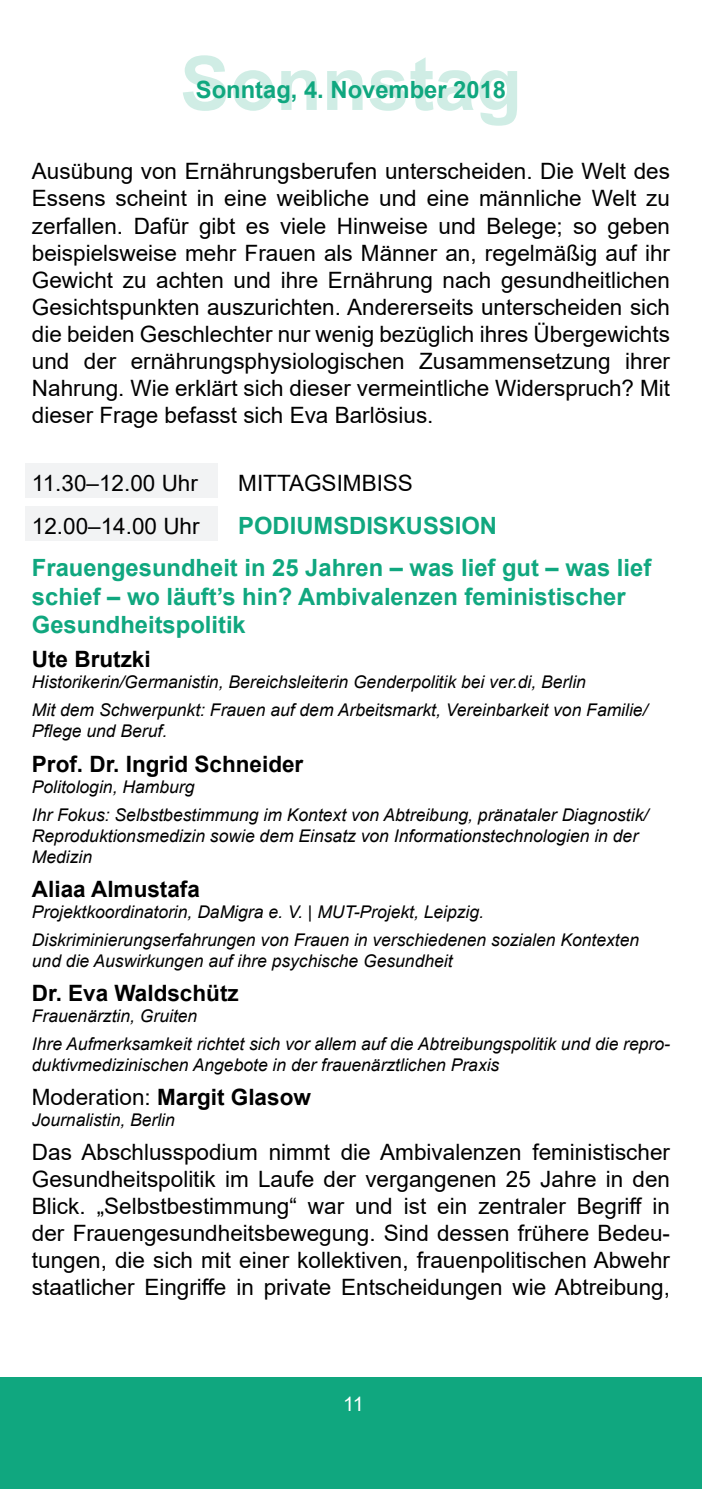
<style>
.page{position:relative;width:702px;height:1489px;background:#fff}
.page>*{position:absolute;margin:0;border:0;box-sizing:border-box;transform-origin:0 0}
.t1{font:700 75px "Arial";color:#10a77f}
.t2{font:700 23.75px/42.8px "Arial";color:#10a77f}
.t3{font:22.5px/27px "Arial";color:#000;text-align:justify}
.t4{font:700 22.5px "Arial";color:#000}
.t5{font:20px "Arial";color:#fff}
.t6{font:italic 17.5px/28px "Arial";color:#000}
.s1{font-weight:400}
</style>
<div class="page">
<div style="left:0;top:1376px;width:702px;height:112px;background:#10a77f"></div>
<div style="left:25px;top:463px;width:193px;height:34px;background:#f2f3f4"></div>
<div style="left:25px;top:506px;width:193px;height:34px;background:#f2f3f4"></div>
<h1 class="t1" style="left:180px;top:31px;width:343px">Sonnstag</h1>
<p class="t2" style="left:196px;top:69px;width:312px">Sonntag, 4. November 2018</p>
<p class="t3" style="left:32px;top:158px;width:639px">Ausübung von Ernährungsberufen unterscheiden. Die Welt des Essens scheint in eine weibliche und eine männliche Welt zu zerfallen. Dafür gibt es viele Hinweise und Belege; so geben beispielsweise mehr Frauen als Männer an, regelmäßig auf ihr Gewicht zu achten und ihre Ernährung nach gesundheitlichen Gesichtspunkten auszurichten. Andererseits unterscheiden sich die beiden Geschlechter nur wenig bezüglich ihres Übergewichts und der ernährungsphysiologischen Zusammensetzung ihrer Nahrung. Wie erklärt sich dieser vermeintliche Widerspruch? Mit dieser Frage befasst sich Eva Barlösius.</p>
<p class="t3" style="left:32px;top:469px;width:167px">11.30–12.00 Uhr</p>
<p class="t3" style="left:238px;top:469px;width:176px">MITTAGSIMBISS</p>
<p class="t3" style="left:32px;top:512px;width:169px">12.00–14.00 Uhr</p>
<p class="t2" style="left:32px;top:504px;width:621px;text-indent:206px">PODIUMSDISKUSSION<br>Frauengesundheit in 25 Jahren – was lief gut – was lief</p>
<p class="t2" style="left:32px;top:582px;width:595px;line-height:28.5px">schief – wo läuft’s hin? Ambivalenzen feministischer<br>Gesundheitspolitik</p>
<p class="t4" style="left:32px;top:643px;width:120px">Ute Brutzki</p>
<p class="t6" style="left:32px;top:668px;width:617px">Historikerin/Germanistin, Bereichsleiterin Genderpolitik bei ver.di, Berlin<br>Mit dem Schwerpunkt: Frauen auf dem Arbeitsmarkt, Vereinbarkeit von Familie/</p>
<p class="t6" style="left:32px;top:717px;width:137px">Pflege und Beruf.</p>
<p class="t4" style="left:32px;top:747px;width:273px">Prof. Dr. Ingrid Schneider</p>
<p class="t6" style="left:32px;top:772px;width:618px">Politologin, Hamburg<br>Ihr Fokus: Selbstbestimmung im Kontext von Abtreibung, pränataler Diagnostik/</p>
<p class="t6" style="left:32px;top:825px;width:607px;line-height:21px">Reproduktionsmedizin sowie dem Einsatz von Informationstechnologien in der<br>Medizin</p>
<p class="t4" style="left:32px;top:873px;width:169px">Aliaa Almustafa</p>
<p class="t6" style="left:32px;top:897px;width:608px">Projektkoordinatorin, DaMigra e. V. | MUT-Projekt, Leipzig.<br>Diskriminierungserfahrungen von Frauen in verschiedenen sozialen Kontexten</p>
<p class="t6" style="left:32px;top:947px;width:422px">und die Auswirkungen auf ihre psychische Gesundheit</p>
<p class="t4" style="left:32px;top:977px;width:208px">Dr. Eva Waldschütz</p>
<p class="t6" style="left:32px;top:1002px;width:639px">Frauenärztin, Gruiten<br>Ihre Aufmerksamkeit richtet sich vor allem auf die Abtreibungspolitik und die repro-</p>
<p class="t6" style="left:32px;top:1051px;width:469px">duktivmedizinischen Angebote in der frauenärztlichen Praxis</p>
<p class="t4" style="left:32px;top:1081px;width:280px"><span class="s1">Moderation:</span> Margit Glasow</p>
<p class="t6" style="left:32px;top:1106px;width:144px">Journalistin, Berlin</p>
<p class="t3" style="left:32px;top:1138px;width:639px">Das Abschlusspodium nimmt die Ambivalenzen feministischer Gesundheitspolitik im Laufe der vergangenen 25 Jahre in den Blick. „Selbstbestimmung“ war und ist ein zentraler Begriff in der Frauengesundheitsbewegung. Sind dessen frühere Bedeu&shy;tungen, die sich mit einer kollektiven, frauenpolitischen Abwehr staatlicher Eingriffe in private Entscheidungen wie Abtreibung,</p>
<p class="t5" style="left:343px;top:1389px;width:22px">11</p>
</div>
